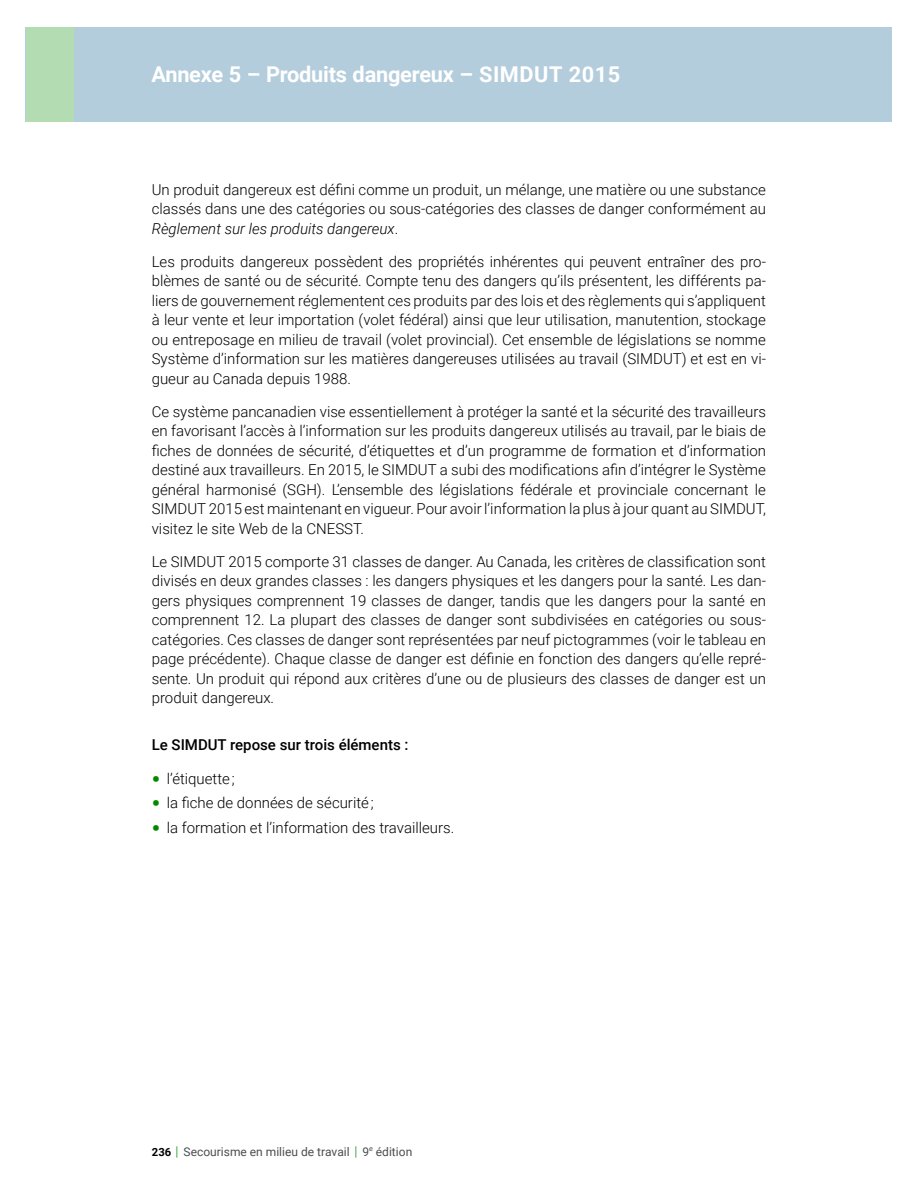
<style>
.page{position:relative;width:918px;height:1188px;background:#fff}
.page>*{position:absolute;margin:0;border:0;box-sizing:border-box;transform-origin:0 0}
.t1{font:700 21.75px "Roboto";letter-spacing:-.01em;color:#fff}
.p_-_Texte_courant{font:300 15px/19.5px "Roboto";color:#000;text-align:justify}
.p_-Puces_A{font:300 15px "Roboto";color:#000}
.p_-_Texte_courant-2{font:500 15px "Roboto";color:#000}
.t2{font:12px "Roboto";color:#4d4d4f}
.s1{font-style:italic}
.s2{font-weight:900;font-size:22.5px;color:#008a00}
.s3{font-weight:700;font-size:11.25px;color:#000}
.s4{font-weight:300;font-size:13.5px;color:#008a00}
</style>
<div class="page">
<div style="left:26px;top:27px;width:866px;height:95px;background:#b3cddc"></div>
<div style="left:26px;top:27px;width:48px;height:95px;background:#b3dcb3"></div>
<h1 class="t1" style="left:152px;top:59px;width:470px">Annexe 5 – Produits dangereux – SIMDUT 2015</h1>
<p class="p_-_Texte_courant" style="left:152px;top:179px;width:616px">Un produit dangereux est défini comme un produit, un mélange, une matière ou une substance classés dans une des catégories ou sous-catégories des classes de danger conformément au <span class="s1">Règlement sur les produits dangereux</span>.</p>
<p class="p_-_Texte_courant" style="left:152px;top:251px;width:616px">Les produits dangereux possèdent des propriétés inhérentes qui peuvent entraîner des pro&shy;blèmes de santé ou de sécurité. Compte tenu des dangers qu’ils présentent, les différents pa&shy;liers de gouvernement réglementent ces produits par des lois et des règlements qui s’appliquent à leur vente et leur importation (volet fédéral) ainsi que leur utilisation, manutention, stockage ou entreposage en milieu de travail (volet provincial). Cet ensemble de législations se nomme Système d’information sur les matières dangereuses utilisées au travail (SIMDUT) et est en vi&shy;gueur au Canada depuis 1988.</p>
<p class="p_-_Texte_courant" style="left:152px;top:401px;width:616px">Ce système pancanadien vise essentiellement à protéger la santé et la sécurité des travailleurs en favorisant l’accès à l’information sur les produits dangereux utilisés au travail, par le biais de fiches de données de sécurité, d’étiquettes et d’un programme de formation et d’information destiné aux travailleurs. En 2015, le SIMDUT a subi des modifications afin d’intégrer le Système général harmonisé (SGH). L’ensemble des législations fédérale et provinciale concernant le SIMDUT 2015 est maintenant en vigueur. Pour avoir l’information la plus à jour quant au SIMDUT, visitez le site Web de la CNESST.</p>
<p class="p_-_Texte_courant" style="left:152px;top:551px;width:616px">Le SIMDUT 2015 comporte 31 classes de danger. Au Canada, les critères de classification sont divisés en deux grandes classes : les dangers physiques et les dangers pour la santé. Les dan&shy;gers physiques comprennent 19 classes de danger, tandis que les dangers pour la santé en comprennent 12. La plupart des classes de danger sont subdivisées en catégories ou sous&shy;catégories. Ces classes de danger sont représentées par neuf pictogrammes (voir le tableau en page précédente). Chaque classe de danger est définie en fonction des dangers qu’elle repré&shy;sente. Un produit qui répond aux critères d’une ou de plusieurs des classes de danger est un produit dangereux.</p>
<p class="p_-_Texte_courant-2" style="left:152px;top:734px;width:258px">Le SIMDUT repose sur trois éléments :</p>
<p class="p_-Puces_A" style="left:152px;top:768px;width:85px"><span class="s2">•</span> l’étiquette ;</p>
<p class="p_-Puces_A" style="left:152px;top:793px;width:223px"><span class="s2">•</span> la fiche de données de sécurité ;</p>
<p class="p_-Puces_A" style="left:152px;top:817px;width:304px"><span class="s2">•</span> la formation et l’information des travailleurs.</p>
<p class="t2" style="left:152px;top:1143px;width:262px"><span class="s3">236</span> <span class="s4">|</span> Secourisme en milieu de travail <span class="s4">|</span> 9<sup>e</sup> édition</p>
</div>
